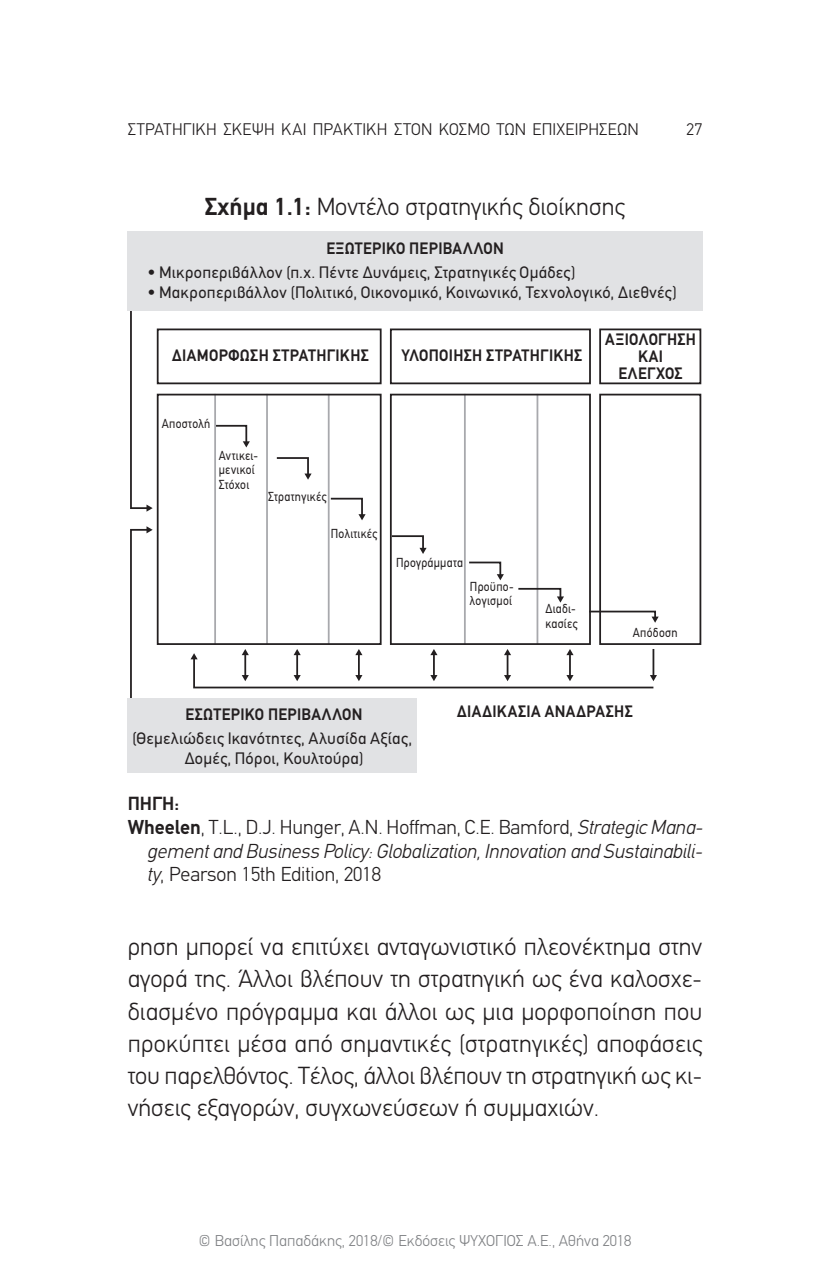
<style>
.page{position:relative;width:830px;height:1276px;background:#fff}
.page>*{position:absolute;margin:0;border:0;box-sizing:border-box;transform-origin:0 0}
.t1{font:300 24.75px/32.2px "PF Din Text";color:#231f20;text-align:justify}
.t2{font:italic 300 20.25px/23.6px "PF Din Text";color:#231f20;text-align:justify}
.t3{font:700 19.12px "PF Din Text";color:#231f20}
.t4{font:300 16.88px "PF Din Text";letter-spacing:.015em;color:#231f20}
.t5{font:16.65px/20px "PF Din Text";letter-spacing:.02em;color:#231f20;text-align:center}
.t6{font:700 16.65px/16.7px "PF Din Text";letter-spacing:.02em;color:#231f20;text-align:center;scale:.95 1}
.t7{font:300 15.75px "PF Din Text";color:#808285}
.t8{font:13.05px/14.2px "PF Din Text";letter-spacing:.025em;color:#231f20;scale:.9 1}
.s1{font-weight:700}
.s2{font-weight:700;font-style:normal}
.s3{font-style:normal}
</style>
<div class="page">
<svg style="left:156px;top:328px;width:545px;height:349px"></svg>
<svg style="left:190px;top:649px;width:466px;height:40px"></svg>
<svg style="left:130px;top:526px;width:23px;height:172px"></svg>
<svg style="left:130px;top:311px;width:23px;height:201px"></svg>
<div style="left:127px;top:232px;width:575px;height:79px;background:#e1e2e4"></div>
<div style="left:127px;top:698px;width:290px;height:75px;background:#e1e2e4"></div>
<svg style="left:156px;top:393px;width:545px;height:253px"></svg>
<svg style="left:556px;top:596px;width:7px;height:6px"></svg>
<p class="t4" style="left:128px;top:120px;width:512px">ΣΤΡΑΤΗΓΙΚΗ ΣΚΕΨΗ ΚΑΙ ΠΡΑΚΤΙΚΗ ΣΤΟΝ ΚΟΣΜΟ ΤΩΝ ΕΠΙΧΕΙΡΗΣΕΩΝ</p>
<p class="t4" style="left:686px;top:120px;width:17px">27</p>
<p class="t1" style="left:205px;top:190px;width:421px"><span class="s1">Σχήμα 1.1:</span> Μοντέλο στρατηγικής διοίκησης</p>
<p class="t6" style="left:326px;top:240px;width:188px">ΕΞΩΤΕΡΙΚΟ ΠΕΡΙΒΑΛΛΟΝ</p>
<p class="t5" style="left:147px;top:262px;width:429px">• Μικροπεριβάλλον (π.χ. Πέντε ∆υνάµεις, Στρατηγικές Οµάδες)</p>
<p class="t5" style="left:147px;top:282px;width:530px">• Μακροπεριβάλλον (Πολιτικό, Οικονοµικό, Κοινωνικό, Τεχνολογικό, ∆ιεθνές)</p>
<p class="t6" style="left:172px;top:347px;width:208px">∆ΙΑΜΟΡΦΩΣΗ ΣΤΡΑΤΗΓΙΚΗΣ</p>
<p class="t6" style="left:402px;top:347px;width:191px">ΥΛΟΠΟΙΗΣΗ ΣΤΡΑΤΗΓΙΚΗΣ</p>
<p class="t8" style="left:162px;top:417px;width:56px">Αποστολή</p>
<p class="t8" style="left:219px;top:449px;width:45px">Αντικει&shy;µενικοί<br>Στόχοι</p>
<p class="t8" style="left:268px;top:490px;width:66px">Στρατηγικές</p>
<p class="t8" style="left:331px;top:526px;width:53px">Πολιτικές</p>
<p class="t8" style="left:396px;top:556px;width:76px">Προγράµµατα</p>
<p class="t8" style="left:469px;top:579px;width:50px">Προϋπο&shy;λογισµοί</p>
<p class="t8" style="left:545px;top:602px;width:37px">∆ιαδι&shy;κασίες</p>
<p class="t6" style="left:605px;top:331px;width:97px">ΑΞΙΟΛΟΓΗΣΗ<br>ΚΑΙ<br>ΕΛΕΓΧΟΣ</p>
<p class="t8" style="left:632px;top:625px;width:51px">Απόδοση</p>
<p class="t6" style="left:185px;top:705px;width:188px">ΕΣΩΤΕΡΙΚΟ ΠΕΡΙΒΑΛΛΟΝ</p>
<p class="t6" style="left:457px;top:702px;width:186px">∆ΙΑ∆ΙΚΑΣΙΑ ΑΝΑ∆ΡΑΣΗΣ</p>
<p class="t5" style="left:132px;top:728px;width:281px">(Θεµελιώδεις Ικανότητες, Αλυσίδα Αξίας, ∆οµές, Πόροι, Κουλτούρα)</p>
<p class="t3" style="left:128px;top:792px;width:53px">ΠΗΓΗ:</p>
<p class="t2" style="left:147px;top:815px;width:557px;text-indent:-19px"><span class="s2">Wheelen</span><span class="s3">, T.L., D.J. Hunger, A.N. Hoffman, C.E. Bamford,</span> Strategic Mana&shy;gement and Business Policy: Globalization, Innovation and Sustainabili&shy;ty<span class="s3">, Pearson 15th Edition, 2018</span></p>
<p class="t1" style="left:128px;top:931px;width:576px">ρηση μπορεί να επιτύχει ανταγωνιστικό πλεονέκτημα στην αγορά της. Άλλοι βλέπουν τη στρατηγική ως ένα καλοσχε&shy;διασμένο πρόγραμμα και άλλοι ως μια μορφοποίηση που προκύπτει μέσα από σημαντικές (στρατηγικές) αποφάσεις του παρελθόντος. Τέλος, άλλοι βλέπουν τη στρατηγική ως κι&shy;νήσεις εξαγορών, συγχωνεύσεων ή συμμαχιών.</p>
<p class="t7" style="left:198px;top:1231px;width:434px">© Βασίλης Παπαδάκης, 2018/© Εκδόσεις ΨΥΧΟΓΙΟΣ Α.Ε., Αθήνα 2018</p>
</div>
